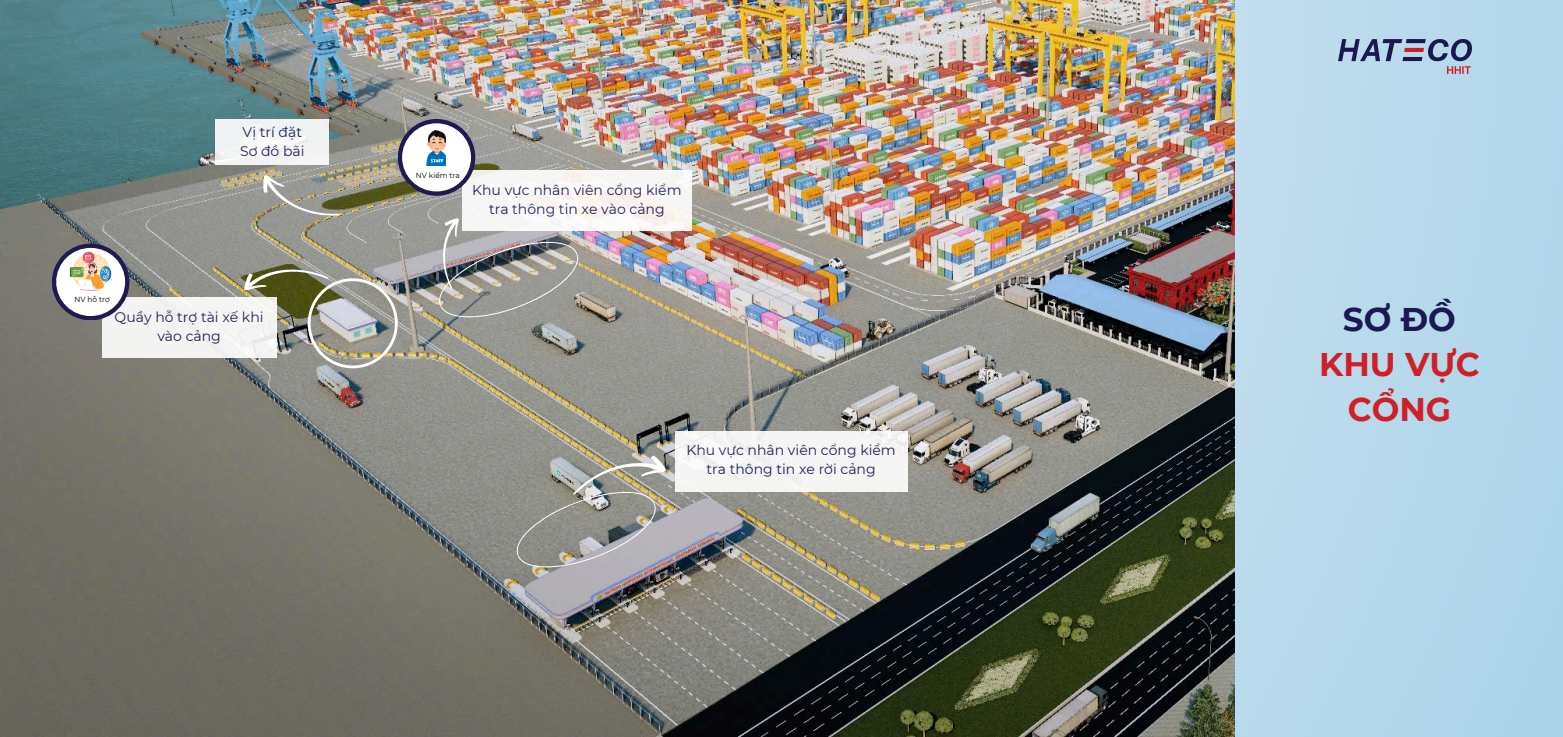
<style>
.page{position:relative;width:1563px;height:737px;background:#fff}
.page>*{position:absolute;margin:0;border:0;box-sizing:border-box;transform-origin:0 0}
.t1{font:700 32.81px/45.3px "Montserrat";color:#d02027;text-align:center}
.t2{font:14px/19.1px "Montserrat";color:#1b1951;text-align:center}
.t3{font:7.44px "Montserrat";color:#000}
.s1{color:#1b1951}
</style>
<div class="page">
<svg style="left:1234px;top:0;width:329px;height:737px;background:#b6d8eb"></svg>
<img style="left:0;top:0;width:1234px;height:737px">
<img style="left:1338px;top:40px;width:133px;height:34px">
<div style="left:102px;top:297px;width:174px;height:60px;background:#f3f3f2"></div>
<div style="left:462px;top:170px;width:230px;height:61px;background:#f8f6f5"></div>
<img style="left:243px;top:266px;width:155px;height:102px">
<svg style="left:398px;top:119px;width:77px;height:77px"></svg>
<img style="left:427px;top:131px;width:19px;height:34px">
<svg style="left:52px;top:244px;width:77px;height:76px"></svg>
<div style="left:675px;top:430px;width:232px;height:61px;background:#f5f5f4"></div>
<div style="left:215px;top:119px;width:114px;height:46px;background:#f3f3f3"></div>
<img style="left:257px;top:174px;width:86px;height:52px">
<img style="left:507px;top:448px;width:160px;height:135px">
<img style="left:429px;top:218px;width:158px;height:115px">
<h2 class="t3" style="left:74px;top:295px;width:37px">NV hỗ trợ</h2>
<p class="t2" style="left:240px;top:122px;width:66px;text-align:left">Vị trí đặt<br>Sơ đồ bãi</p>
<p class="t2" style="left:115px;top:307px;width:150px">Quầy hỗ trợ tài xế khi vào cảng</p>
<p class="t3" style="left:416px;top:170px;width:46px">NV kiểm tra</p>
<p class="t2" style="left:472px;top:180px;width:211px">Khu vực nhân viên cổng kiểm tra thông tin xe vào cảng</p>
<p class="t2" style="left:686px;top:441px;width:211px">Khu vực nhân viên cổng kiểm tra thông tin xe rời cảng</p>
<p class="t1" style="left:1319px;top:296px;width:162px"><span class="s1">SƠ ĐỒ<br></span>KHU VỰC<br>CỔNG</p>
</div>
